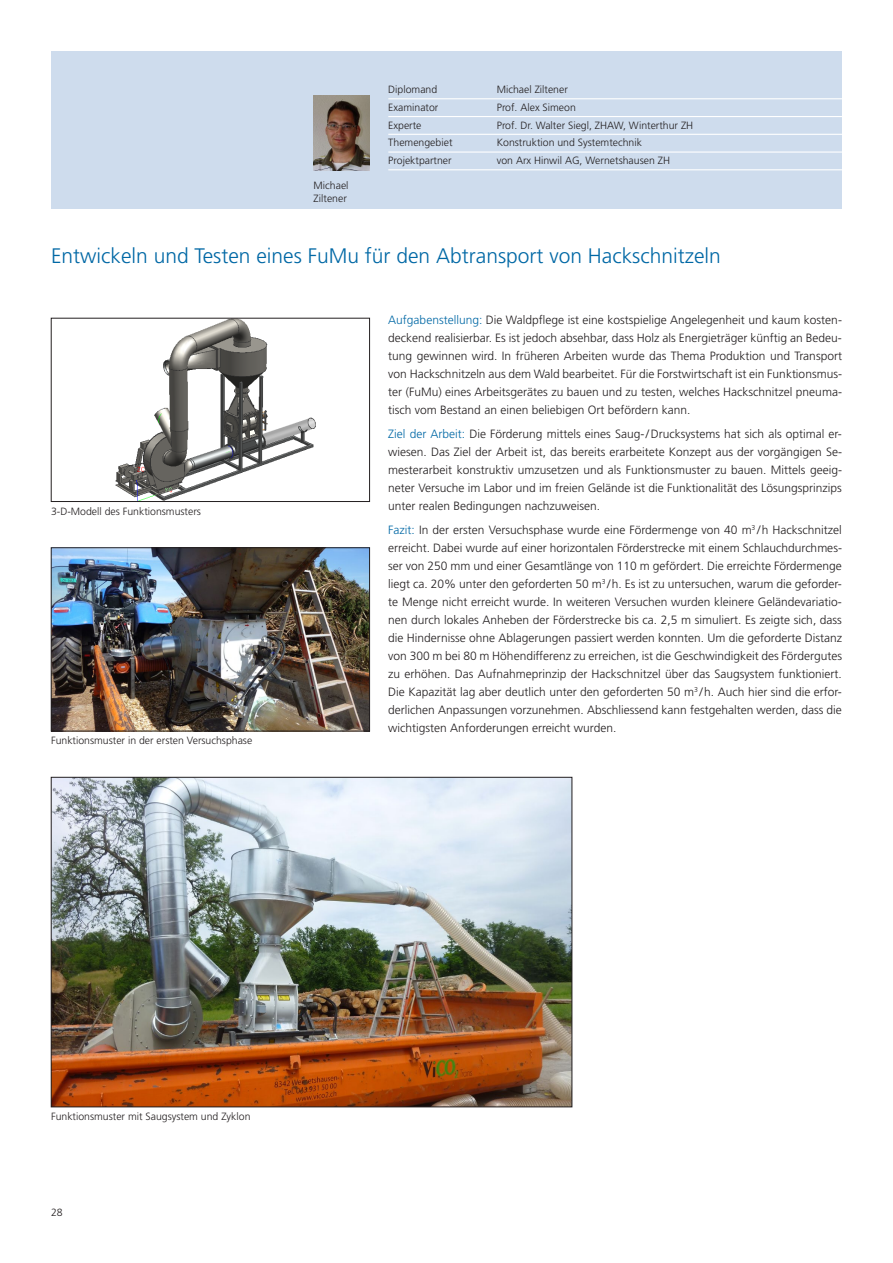
<style>
.page{position:relative;width:893px;height:1263px;background:#fff}
.page>*{position:absolute;margin:0;border:0;box-sizing:border-box;transform-origin:0 0}
.t1{font:300 21px "Frutiger LT Pro";color:#0068a5}
.t2{font:300 12px/18px "Frutiger LT Pro";color:#231f20;text-align:justify}
.t3{font:300 10.5px/13.5px "Frutiger LT Pro";color:#231f20}
.s1{color:#0068a5}
</style>
<div class="page">
<div style="left:51px;top:51px;width:791px;height:157px;background:#cedced"></div>
<img style="left:115px;top:320px;width:201px;height:180px">
<div style="left:51px;top:318px;width:319px;height:184px;border:1px solid #231f20"></div>
<img style="left:53px;top:549px;width:315px;height:180px">
<div style="left:51px;top:547px;width:319px;height:184px;border:1px solid #231f20"></div>
<img style="left:53px;top:779px;width:517px;height:326px">
<hr style="left:388px;top:98px;width:454px;height:1px;background:#fff">
<hr style="left:388px;top:116px;width:454px;height:1px;background:#fff">
<hr style="left:388px;top:134px;width:454px;height:1px;background:#fff">
<hr style="left:388px;top:151px;width:454px;height:2px;background:#fff">
<hr style="left:388px;top:169px;width:454px;height:1px;background:#fff">
<img style="left:314px;top:95px;width:56px;height:75px">
<p class="t3" style="left:314px;top:178px;width:36px">Michael<br>Ziltener</p>
<p class="t3" style="left:388px;top:83px;width:51px">Diplomand</p>
<p class="t3" style="left:497px;top:83px;width:73px">Michael Ziltener</p>
<p class="t3" style="left:388px;top:101px;width:52px">Examinator</p>
<p class="t3" style="left:497px;top:101px;width:81px">Prof. Alex Simeon</p>
<p class="t3" style="left:388px;top:118px;width:35px">Experte</p>
<p class="t3" style="left:497px;top:118px;width:198px">Prof. Dr. Walter Siegl, ZHAW, Winterthur ZH</p>
<p class="t3" style="left:388px;top:136px;width:66px">Themengebiet</p>
<p class="t3" style="left:497px;top:136px;width:147px">Konstruktion und Systemtechnik</p>
<p class="t3" style="left:388px;top:154px;width:65px">Projektpartner</p>
<p class="t3" style="left:497px;top:154px;width:175px">von Arx Hinwil AG, Wernetshausen ZH</p>
<h1 class="t1" style="left:51px;top:243px;width:671px">Entwickeln und Testen eines FuMu für den Abtransport von Hackschnitzeln</h1>
<p class="t3" style="left:51px;top:504px;width:151px">3-D-Modell des Funktionsmusters</p>
<p class="t3" style="left:51px;top:734px;width:203px">Funktionsmuster in der ersten Versuchsphase</p>
<p class="t2" style="left:388px;top:311px;width:455px"><span class="s1">Aufgabenstellung:</span> Die Waldpflege ist eine kostspielige Angelegenheit und kaum kosten&shy;deckend realisierbar. Es ist jedoch absehbar, dass Holz als Energieträger künftig an Bedeu&shy;tung gewinnen wird. In früheren Arbeiten wurde das Thema Produktion und Transport von Hackschnitzeln aus dem Wald bearbeitet. Für die Forstwirtschaft ist ein Funktionsmus&shy;ter (FuMu) eines Arbeitsgerätes zu bauen und zu testen, welches Hackschnitzel pneuma&shy;tisch vom Bestand an einen beliebigen Ort befördern kann.</p>
<p class="t2" style="left:388px;top:425px;width:455px"><span class="s1">Ziel der Arbeit:</span> Die Förderung mittels eines Saug-/Drucksystems hat sich als optimal er&shy;wiesen. Das Ziel der Arbeit ist, das bereits erarbeitete Konzept aus der vorgängigen Se&shy;mesterarbeit konstruktiv umzusetzen und als Funktionsmuster zu bauen. Mittels geeig&shy;neter Versuche im Labor und im freien Gelände ist die Funktionalität des Lösungsprinzips unter realen Bedingungen nachzuweisen.</p>
<p class="t2" style="left:388px;top:521px;width:455px"><span class="s1">Fazit:</span> In der ersten Versuchsphase wurde eine Fördermenge von 40 m<sup>3</sup> /h Hackschnitzel erreicht. Dabei wurde auf einer horizontalen Förderstrecke mit einem Schlauchdurchmes&shy;ser von 250 mm und einer Gesamtlänge von 110 m gefördert. Die erreichte Fördermenge liegt ca. 20% unter den geforderten 50 m<sup>3</sup> /h. Es ist zu untersuchen, warum die geforder&shy;te Menge nicht erreicht wurde. In weiteren Versuchen wurden kleinere Geländevariatio&shy;nen durch lokales Anheben der Förderstrecke bis ca. 2,5 m simuliert. Es zeigte sich, dass die Hindernisse ohne Ablagerungen passiert werden konnten. Um die geforderte Distanz von 300 m bei 80 m Höhendifferenz zu erreichen, ist die Geschwindigkeit des Fördergutes zu erhöhen. Das Aufnahmeprinzip der Hackschnitzel über das Saugsystem funktioniert.<br>Die Kapazität lag aber deutlich unter den geforderten 50 m<sup>3</sup> /h. Auch hier sind die erfor&shy;derlichen Anpassungen vorzunehmen. Abschliessend kann festgehalten werden, dass die wichtigsten Anforderungen erreicht wurden.</p>
<p class="t3" style="left:51px;top:1110px;width:201px">Funktionsmuster mit Saugsystem und Zyklon</p>
<p class="t3" style="left:51px;top:1206px;width:13px">28</p>
</div>
